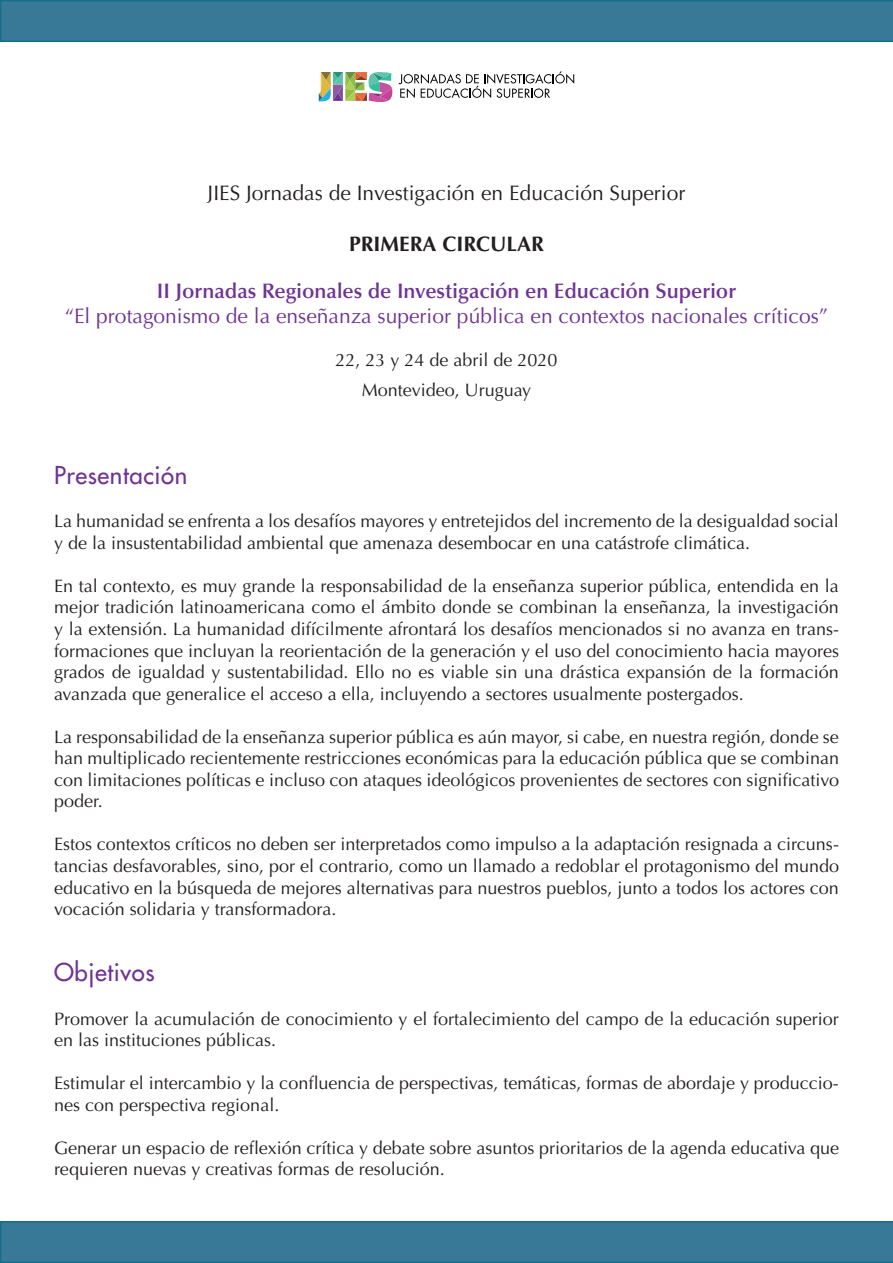
<style>
.page{position:relative;width:893px;height:1263px;background:#fff}
.page>*{position:absolute;margin:0;border:0;box-sizing:border-box;transform-origin:0 0}
.t1{font:500 24px "Futura Std";letter-spacing:.025em;color:#6f3394}
.t2{font:21px "Optima LT Std";color:#6f3394}
.t3{font:600 21px "Optima LT Std";color:#6f3394}
.t4{font:21px "Optima LT Std";color:#231f20}
.t5{font:700 21px "Optima LT Std";color:#231f20}
.t6{font:18px/21.6px "Optima LT Std";color:#231f20}
</style>
<div class="page">
<svg style="left:0;top:0;width:893px;height:42px;background:#347896"></svg>
<svg style="left:0;top:1221px;width:893px;height:42px;background:#347896"></svg>
<svg style="left:319px;top:72px;width:73px;height:30px"></svg>
<svg style="left:399px;top:71px;width:175px;height:27px"></svg>
<p class="t4" style="left:208px;top:181px;width:479px">JIES Jornadas de Investigación en Educación Superior</p>
<p class="t5" style="left:349px;top:231px;width:196px">PRIMERA CIRCULAR</p>
<p class="t3" style="left:157px;top:278px;width:581px">II Jornadas Regionales de Investigación en Educación Superior</p>
<p class="t2" style="left:65px;top:303px;width:765px">“El protagonismo de la enseñanza superior pública en contextos nacionales críticos”</p>
<p class="t6" style="left:335px;top:345px;width:224px;line-height:29.8px;text-align:center">22, 23 y 24 de abril de 2020<br>Montevideo, Uruguay</p>
<h1 class="t1" style="left:54px;top:460px;width:135px">Presentación</h1>
<p class="t6" style="left:54px;top:511px;width:786px">La humanidad se enfrenta a los desafíos mayores y entretejidos del incremento de la desigualdad social y de la insustentabilidad ambiental que amenaza desembocar en una catástrofe climática.</p>
<p class="t6" style="left:54px;top:575px;width:786px;text-align:justify">En tal contexto, es muy grande la responsabilidad de la enseñanza superior pública, entendida en la mejor tradición latinoamericana como el ámbito donde se combinan la enseñanza, la investigación y la extensión. La humanidad difícilmente afrontará los desafíos mencionados si no avanza en trans&shy;formaciones que incluyan la reorientación de la generación y el uso del conocimiento hacia mayores grados de igualdad y sustentabilidad. Ello no es viable sin una drástica expansión de la formación avanzada que generalice el acceso a ella, incluyendo a sectores usualmente postergados.</p>
<p class="t6" style="left:54px;top:726px;width:786px;text-align:justify">La responsabilidad de la enseñanza superior pública es aún mayor, si cabe, en nuestra región, donde se han multiplicado recientemente restricciones económicas para la educación pública que se combinan con limitaciones políticas e incluso con ataques ideológicos provenientes de sectores con significativo poder.</p>
<p class="t6" style="left:54px;top:834px;width:787px;text-align:justify">Estos contextos críticos no deben ser interpretados como impulso a la adaptación resignada a circuns&shy;tancias desfavorables, sino, por el contrario, como un llamado a redoblar el protagonismo del mundo educativo en la búsqueda de mejores alternativas para nuestros pueblos, junto a todos los actores con vocación solidaria y transformadora.</p>
<h1 class="t1" style="left:54px;top:957px;width:102px">Objetivos</h1>
<p class="t6" style="left:54px;top:1008px;width:786px">Promover la acumulación de conocimiento y el fortalecimiento del campo de la educación superior en las instituciones públicas.</p>
<p class="t6" style="left:54px;top:1072px;width:786px">Estimular el intercambio y la confluencia de perspectivas, temáticas, formas de abordaje y produccio&shy;nes con perspectiva regional.</p>
<p class="t6" style="left:54px;top:1137px;width:786px">Generar un espacio de reflexión crítica y debate sobre asuntos prioritarios de la agenda educativa que requieren nuevas y creativas formas de resolución.</p>
</div>
